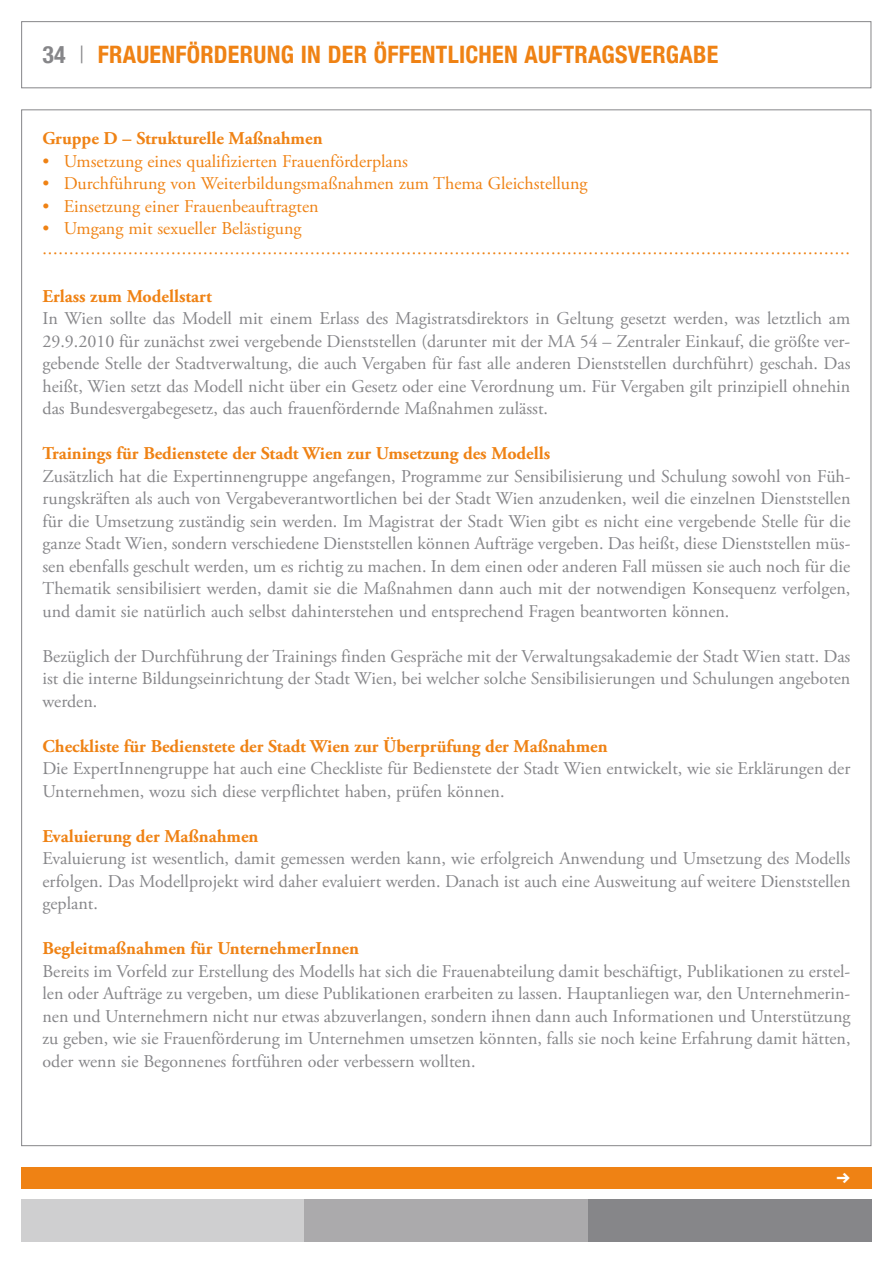
<style>
.page{position:relative;width:893px;height:1263px;background:#fff}
.page>*{position:absolute;margin:0;border:0;box-sizing:border-box;transform-origin:0 0}
.t1{font:700 condensed 24px "Helvetica Neue LT Com";color:#ef8214}
.t2{font:21px "Klavika Bold Arrows";color:#fff}
.t3{font:18px/22.5px "Adobe Garamond Pro";color:#868689;text-align:justify}
.t4{font:18px/22.5px "Adobe Garamond Pro";color:#ef8214}
.t5{font:700 18px "Adobe Garamond Pro";color:#ef8214}
.s1{color:#868689}
.s2{font-weight:300;color:#868689}
</style>
<div class="page">
<div style="left:21px;top:1167px;width:851px;height:21px;background:#ef8214"></div>
<div style="left:21px;top:1199px;width:284px;height:43px;background:#cfcfd0"></div>
<div style="left:305px;top:1199px;width:283px;height:43px;background:#abaaac"></div>
<div style="left:588px;top:1199px;width:284px;height:43px;background:#868689"></div>
<div style="left:21px;top:21px;width:850px;height:67px;border:1px solid #868689"></div>
<h1 class="t1" style="left:43px;top:40px;width:81px"><span class="s1">34</span> <span class="s2">|</span> FRAUENFÖRDERUNG</h1>
<h1 class="t1" style="left:301px;top:40px;width:41px">IN DER</h1>
<h1 class="t1" style="left:374px;top:40px;width:13px">ÖFFENTLICHEN</h1>
<h1 class="t1" style="left:525px;top:40px;width:28px">AUFTRAGSVERGABE</h1>
<p class="t5" style="left:43px;top:128px;width:282px">Gruppe D – Strukturelle Maßnahmen</p>
<p class="t4" style="left:43px;top:150px;width:367px">• Umsetzung eines qualifizierten Frauenförderplans</p>
<p class="t4" style="left:43px;top:173px;width:547px">• Durchführung von Weiterbildungsmaßnahmen zum Thema Gleichstellung</p>
<p class="t4" style="left:43px;top:195px;width:278px">• Einsetzung einer Frauenbeauftragten</p>
<p class="t4" style="left:43px;top:218px;width:809px">• Umgang mit sexueller Belästigung ·······················································································································································</p>
<p class="t5" style="left:43px;top:285px;width:171px">Erlass zum Modellstart</p>
<p class="t3" style="left:43px;top:308px;width:809px">In Wien sollte das Modell mit einem Erlass des Magistratsdirektors in Geltung gesetzt werden, was letztlich am 29.9.2010 für zunächst zwei vergebende Dienststellen (darunter mit der MA 54 – Zentraler Einkauf, die größte ver&shy;gebende Stelle der Stadtverwaltung, die auch Vergaben für fast alle anderen Dienststellen durchführt) geschah. Das heißt, Wien setzt das Modell nicht über ein Gesetz oder eine Verordnung um. Für Vergaben gilt prinzipiell ohnehin das Bundesvergabegesetz, das auch frauenfördernde Maßnahmen zulässt.</p>
<p class="t5" style="left:43px;top:443px;width:509px">Trainings für Bedienstete der Stadt Wien zur Umsetzung des Modells</p>
<p class="t3" style="left:43px;top:465px;width:809px">Zusätzlich hat die Expertinnengruppe angefangen, Programme zur Sensibilisierung und Schulung sowohl von Füh&shy;rungskräften als auch von Vergabeverantwortlichen bei der Stadt Wien anzudenken, weil die einzelnen Dienststellen für die Umsetzung zuständig sein werden. Im Magistrat der Stadt Wien gibt es nicht eine vergebende Stelle für die ganze Stadt Wien, sondern verschiedene Dienststellen können Aufträge vergeben. Das heißt, diese Dienststellen müs&shy;sen ebenfalls geschult werden, um es richtig zu machen. In dem einen oder anderen Fall müssen sie auch noch für die Thematik sensibilisiert werden, damit sie die Maßnahmen dann auch mit der notwendigen Konsequenz verfolgen, und damit sie natürlich auch selbst dahinterstehen und entsprechend Fragen beantworten können.</p>
<p class="t3" style="left:43px;top:645px;width:809px">Bezüglich der Durchführung der Trainings finden Gespräche mit der Verwaltungsakademie der Stadt Wien statt. Das ist die interne Bildungseinrichtung der Stadt Wien, bei welcher solche Sensibilisierungen und Schulungen angeboten werden.</p>
<p class="t5" style="left:43px;top:735px;width:567px">Checkliste für Bedienstete der Stadt Wien zur Überprüfung der Maßnahmen</p>
<p class="t3" style="left:43px;top:758px;width:809px">Die ExpertInnengruppe hat auch eine Checkliste für Bedienstete der Stadt Wien entwickelt, wie sie Erklärungen der<br>Unternehmen, wozu sich diese verpflichtet haben, prüfen können.</p>
<p class="t5" style="left:43px;top:825px;width:217px">Evaluierung der Maßnahmen</p>
<p class="t3" style="left:43px;top:848px;width:809px">Evaluierung ist wesentlich, damit gemessen werden kann, wie erfolgreich Anwendung und Umsetzung des Modells erfolgen. Das Modellprojekt wird daher evaluiert werden. Danach ist auch eine Ausweitung auf weitere Dienststellen geplant.</p>
<p class="t5" style="left:43px;top:938px;width:318px">Begleitmaßnahmen für UnternehmerInnen</p>
<p class="t3" style="left:43px;top:960px;width:809px">Bereits im Vorfeld zur Erstellung des Modells hat sich die Frauenabteilung damit beschäftigt, Publikationen zu erstel&shy;len oder Aufträge zu vergeben, um diese Publikationen erarbeiten zu lassen. Hauptanliegen war, den Unternehmerin&shy;nen und Unternehmern nicht nur etwas abzuverlangen, sondern ihnen dann auch Informationen und Unterstützung zu geben, wie sie Frauenförderung im Unternehmen umsetzen könnten, falls sie noch keine Erfahrung damit hätten, oder wenn sie Begonnenes fortführen oder verbessern wollten.</p>
<p class="t2" style="left:836px;top:1167px;width:16px">b</p>
</div>
